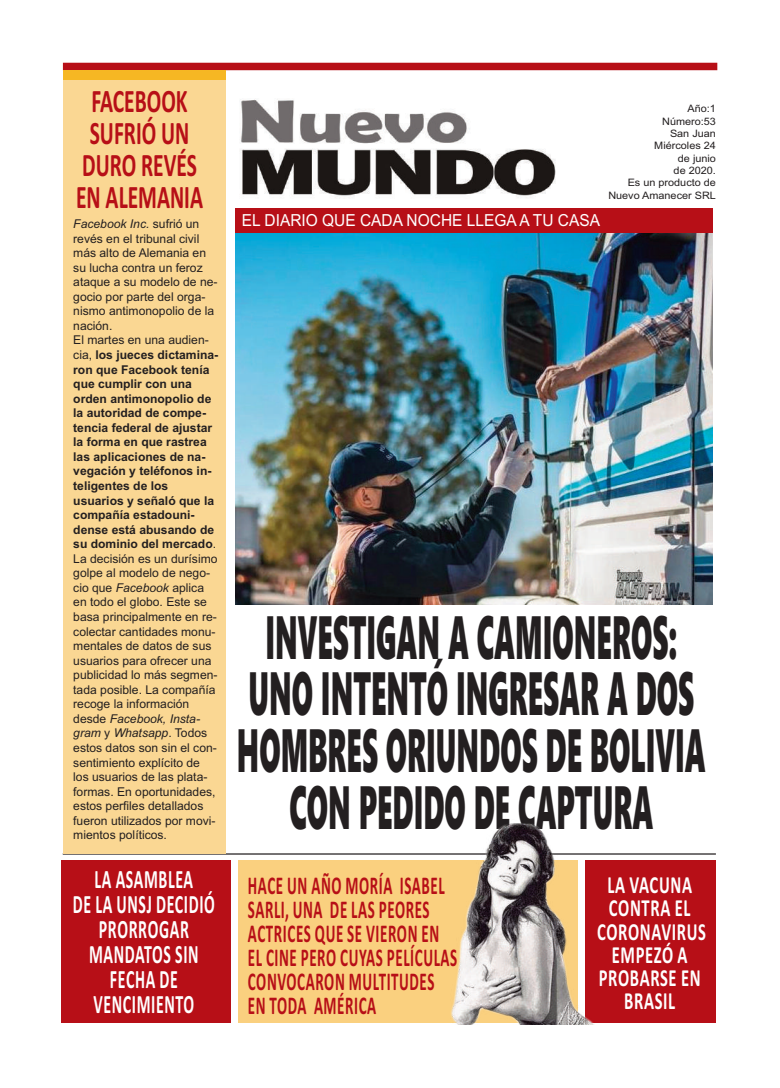
<style>
.page{position:relative;width:780px;height:1088px;background:#fff}
.page>*{position:absolute;margin:0;border:0;box-sizing:border-box;transform-origin:0 0}
.t1{font:61px/56.6px "Segoe UI Black";color:#231f20;text-align:center;scale:.46 1}
.t2{font:700 33px/32px "Calibri";color:#b70f17;text-align:center;scale:.65 1}
.t3{font:700 26.62px/25px "Calibri";letter-spacing:.04em;color:#fff;text-align:center;scale:.6 1}
.t4{font:700 25.75px/24px "Calibri";letter-spacing:.04em;color:#b70f17;scale:.58 1}
.t5{font:700 24.62px/23.2px "Calibri";letter-spacing:.04em;color:#fff;text-align:center;scale:.67 1}
.t6{font:16.62px "Arial";color:#fff;scale:.93 1}
.t7{font:12.12px/14.5px "Arial";color:#231f20}
.t8{font:italic 12.12px "Arial";color:#231f20}
.t9{font:10.25px/12.2px "Arial";color:#231f20;text-align:right;scale:1.06 1}
.s1{font-style:normal}
.s2{font-weight:700}
.s3{font-style:italic}
</style>
<div class="page">
<img style="left:235px;top:232px;width:477px;height:372px">
<hr style="left:63px;top:853px;width:652px;height:1px;background:#231f20">
<div style="left:63px;top:63px;width:654px;height:7px;background:#b70f17"></div>
<div style="left:63px;top:71px;width:163px;height:783px;background:#fad793"></div>
<div style="left:235px;top:208px;width:477px;height:24px;background:#b70f17"></div>
<img style="left:240px;top:99px;width:316px;height:99px">
<div style="left:63px;top:71px;width:163px;height:9px;background:#f6b723"></div>
<div style="left:238px;top:860px;width:340px;height:163px;background:#fad07f"></div>
<div style="left:585px;top:860px;width:131px;height:163px;background:#b70f17"></div>
<div style="left:62px;top:860px;width:169px;height:163px;background:#b70f17"></div>
<img style="left:440px;top:823px;width:154px;height:201px">
<h2 class="t2" style="left:76px;top:85px;width:197px">FACEBOOK<br>SUFRIÓ UN<br>DURO REVÉS<br>EN ALEMANIA</h2>
<p class="t9" style="left:608px;top:103px;width:103px">Año:1<br>Número:53<br>San Juan<br>Miércoles 24<br>de junio<br>de 2020.<br>Es un producto de<br>Nuevo Amanecer SRL</p>
<p class="t8" style="left:73px;top:217px;width:128px">Facebook Inc. <span class="s1">sufrió un</span></p>
<h3 class="t6" style="left:242px;top:211px;width:386px">EL DIARIO QUE CADA NOCHE LLEGA A TU CASA</h3>
<p class="t7" style="left:73px;top:231px;width:146px">revés en el tribunal civil más alto de Alemania en su lucha contra un feroz ataque a su modelo de ne&shy;gocio por parte del orga&shy;nismo antimonopolio de la nación.<br>El martes en una audien&shy;cia, <span class="s2">los jueces dictamina&shy;ron que Facebook tenía que cumplir con una orden antimonopolio de la autoridad de compe&shy;tencia federal de ajustar la forma en que rastrea las aplicaciones de na&shy;vegación y teléfonos in&shy;teligentes de los usuarios y señaló que la compañía estadouni&shy;dense está abusando de su dominio del mercado</span>.<br>La decisión es un durísimo golpe al modelo de nego&shy;cio que <span class="s3">Facebook</span> aplica en todo el globo. Este se basa principalmente en re&shy;colectar cantidades monu&shy;mentales de datos de sus usuarios para ofrecer una publicidad lo más segmen&shy;tada posible. La compañía recoge la información desde <span class="s3">Facebook, Insta&shy;gram</span> y <span class="s3">Whatsapp</span>. Todos estos datos son sin el con&shy;sentimiento explícito de los usuarios de las plata&shy;formas. En oportunidades, estos perfiles detallados fueron utilizados por movi&shy;mientos políticos.</p>
<h3 class="t5" style="left:597px;top:873px;width:164px">LA VACUNA<br>CONTRA EL<br>CORONAVIRUS<br>EMPEZÓ A<br>PROBARSE EN<br>BRASIL</h3>
<h1 class="t1" style="left:237px;top:609px;width:1020px">INVESTIGAN A CAMIONEROS:<br>UNO INTENTÓ INGRESAR A DOS<br>HOMBRES ORIUNDOS DE BOLIVIA<br>CON PEDIDO DE CAPTURA</h1>
<h3 class="t3" style="left:73px;top:866px;width:238px">LA ASAMBLEA<br>DE LA UNSJ DECIDIÓ<br>PRORROGAR<br>MANDATOS SIN<br>FECHA DE<br>VENCIMIENTO</h3>
<h3 class="t4" style="left:248px;top:873px;width:362px">HACE UN AÑO MORÍA ISABEL<br>SARLI, UNA DE LAS PEORES<br>ACTRICES QUE SE VIERON EN<br>EL CINE PERO CUYAS PELÍCULAS<br>CONVOCARON MULTITUDES<br>EN TODA AMÉRICA</h3>
</div>
